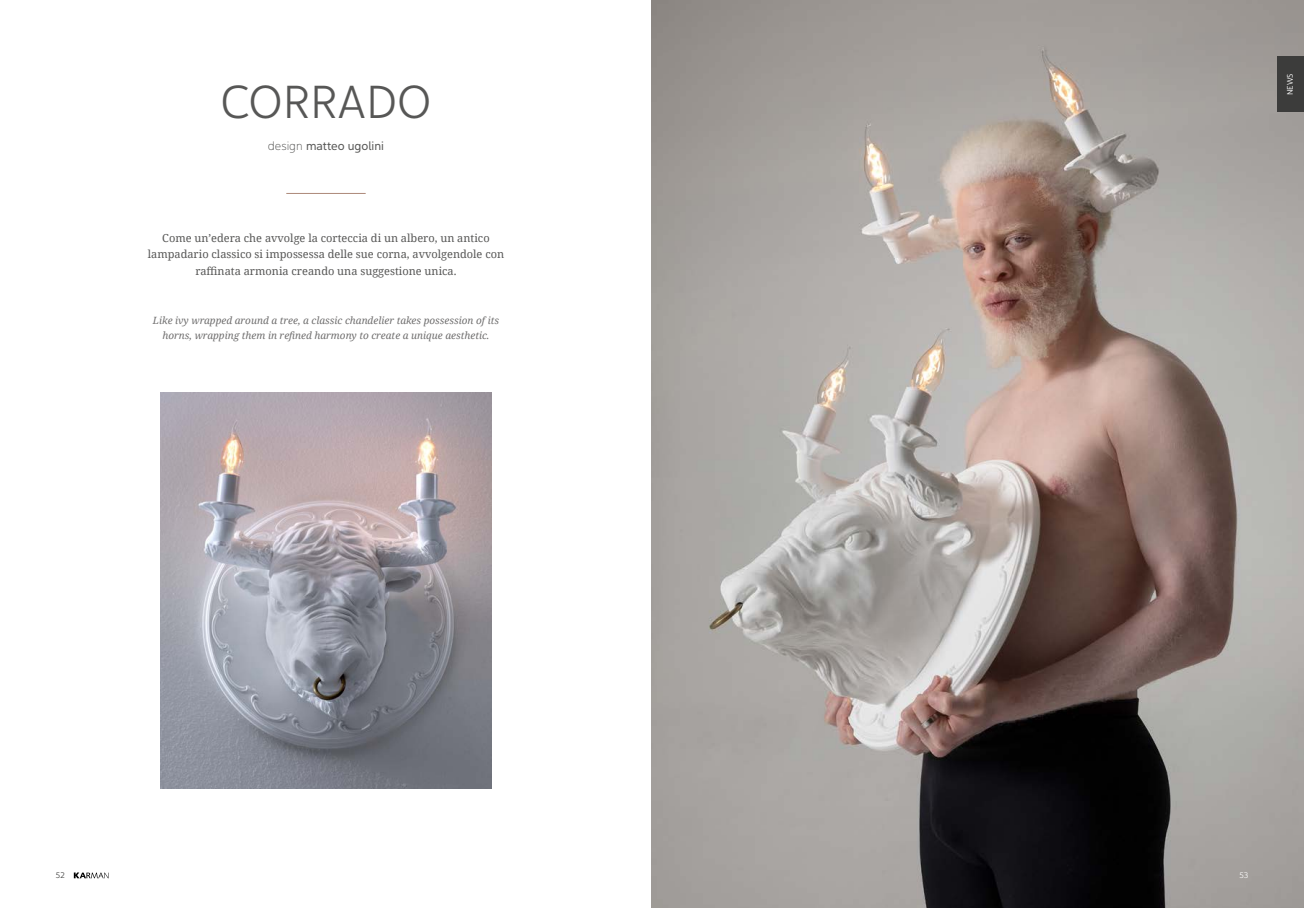
<style>
.page{position:relative;width:1304px;height:908px;background:#fff}
.page>*{position:absolute;margin:0;border:0;box-sizing:border-box;transform-origin:0 0}
.t1{font:46px "Yorkten Nor Lig";color:#575756}
.t2{font:12px "Yorkten Nor Reg";color:#575756}
.t3{font:11px/16px "Noto Serif";color:#575756;text-align:center}
.t4{font:italic 10px/15px "Noto Serif";color:#706f6f;text-align:center}
.t5{font:8px "Yorkten Nor Boo";color:#fff}
.t6{font:8px "Yorkten Nor Lig";color:#3c3c3b}
.t7{font:8px "Yorkten Nor Lig";color:#fff}
.s1{font-family:"Yorkten Nor Thi"}
</style>
<div class="page">
<svg style="left:74px;top:872px;width:35px;height:5px"></svg>
<hr style="left:286px;top:193px;width:80px;height:1px;background:#ad8979">
<img style="left:160px;top:393px;width:332px;height:395px">
<img style="left:652px;top:0;width:652px;height:907px">
<div style="left:1277px;top:57px;width:27px;height:55px;background:#3c3c3b"></div>
<h1 class="t1" style="left:221px;top:74px;width:212px">CORRADO</h1>
<p class="t2" style="left:268px;top:138px;width:118px"><span class="s1">design</span> matteo ugolini</p>
<p class="t3" style="left:148px;top:229px;width:358px">Come un’edera che avvolge la corteccia di un albero, un antico lampadario classico si impossessa delle sue corna, avvolgendole con</p>
<p class="t3" style="left:195px;top:262px;width:263px">raffinata armonia creando una suggestione unica.</p>
<p class="t4" style="left:153px;top:312px;width:348px">Like ivy wrapped around a tree, a classic chandelier takes possession of its horns, wrapping them in refined harmony to create a unique aesthetic.</p>
<p class="t6" style="left:56px;top:870px;width:10px">52</p>
<p class="t5" style="left:1285px;top:95px;width:23px;rotate:-90deg">NEWS</p>
<p class="t7" style="left:1240px;top:870px;width:10px">53</p>
</div>
